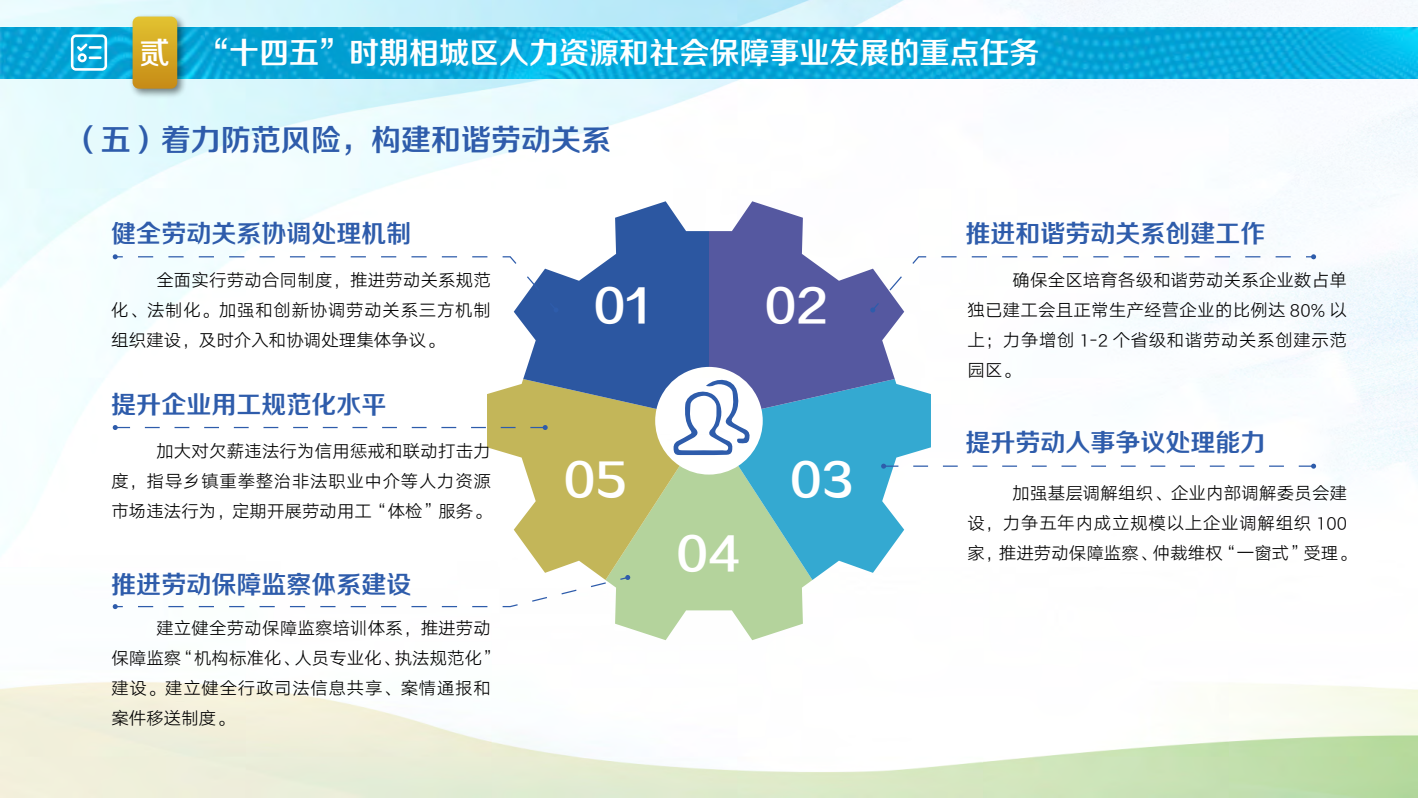
<style>
.page{position:relative;width:1418px;height:798px;background:#fff}
.page>*{position:absolute;margin:0;border:0;box-sizing:border-box;transform-origin:0 0}
.t1{font:45px "FZZZHONGJW GB1 0";color:#fff}
.t2{font:30px "FZZZHONGJW GB1 0";color:#fff}
.t3{font:30px "FZZZHONGJW GB1 0";color:#2e5cab}
.t4{font:25px "FZZZHONGJW GB1 0";color:#2e5cab}
.t5{font:17.5px/30px "HY Qi Hei 45 S";letter-spacing:.005em;color:#000;text-align:justify}
</style>
<div class="page">
<img style="left:0;top:0;width:1417px;height:797px">
<img style="left:0;top:27px;width:1417px;height:51px">
<div style="left:129px;top:13px;width:59px;height:86px;background:#000;opacity:.5"></div>
<svg style="left:133px;top:17px;width:44px;height:72px;background:#d3a624"></svg>
<svg style="left:71px;top:34px;width:36px;height:37px"></svg>
<svg style="left:113px;top:201px;width:1202px;height:439px"></svg>
<h2 class="t2" style="left:139px;top:36px;width:901px">贰 “十四五”时期相城区人力资源和社会保障事业发展的重点任务</h2>
<h2 class="t3" style="left:71px;top:122px;width:541px">（五）着力防范风险，构建和谐劳动关系</h2>
<h3 class="t4" style="left:111px;top:219px;width:302px">健全劳动关系协调处理机制</h3>
<h3 class="t4" style="left:965px;top:219px;width:301px">推进和谐劳动关系创建工作</h3>
<p class="t5" style="left:111px;top:264px;width:381px;text-indent:45px">全面实行劳动合同制度，推进劳动关系规范化、法制化。加强和创新协调劳动关系三方机制组织建设，及时介入和协调处理集体争议。</p>
<p class="t5" style="left:967px;top:264px;width:381px;text-indent:45px">确保全区培育各级和谐劳动关系企业数占单独已建工会且正常生产经营企业的比例达 80% 以上；力争增创 1-2 个省级和谐劳动关系创建示范园区。</p>
<h1 class="t1" style="left:593px;top:280px;width:57px">01</h1>
<h1 class="t1" style="left:764px;top:280px;width:64px">02</h1>
<h3 class="t4" style="left:111px;top:390px;width:277px">提升企业用工规范化水平</h3>
<p class="t5" style="left:111px;top:435px;width:381px;text-indent:45px">加大对欠薪违法行为信用惩戒和联动打击力度，指导乡镇重拳整治非法职业中介等人力资源市场违法行为，定期开展劳动用工“体检”服务。</p>
<h3 class="t4" style="left:111px;top:570px;width:302px">推进劳动保障监察体系建设</h3>
<p class="t5" style="left:111px;top:612px;width:390px;text-align:left;text-indent:45px">建立健全劳动保障监察培训体系，推进劳动保障监察“机构标准化、人员专业化、执法规范化”建设。建立健全行政司法信息共享、案情通报和案件移送制度。</p>
<h1 class="t1" style="left:563px;top:454px;width:65px">05</h1>
<h1 class="t1" style="left:789px;top:454px;width:65px">03</h1>
<h1 class="t1" style="left:676px;top:528px;width:65px">04</h1>
<h3 class="t4" style="left:965px;top:428px;width:301px">提升劳动人事争议处理能力</h3>
<p class="t5" style="left:967px;top:477px;width:390px;text-align:left;text-indent:45px">加强基层调解组织、企业内部调解委员会建设，力争五年内成立规模以上企业调解组织 100家，推进劳动保障监察、仲裁维权“一窗式”受理。</p>
</div>
